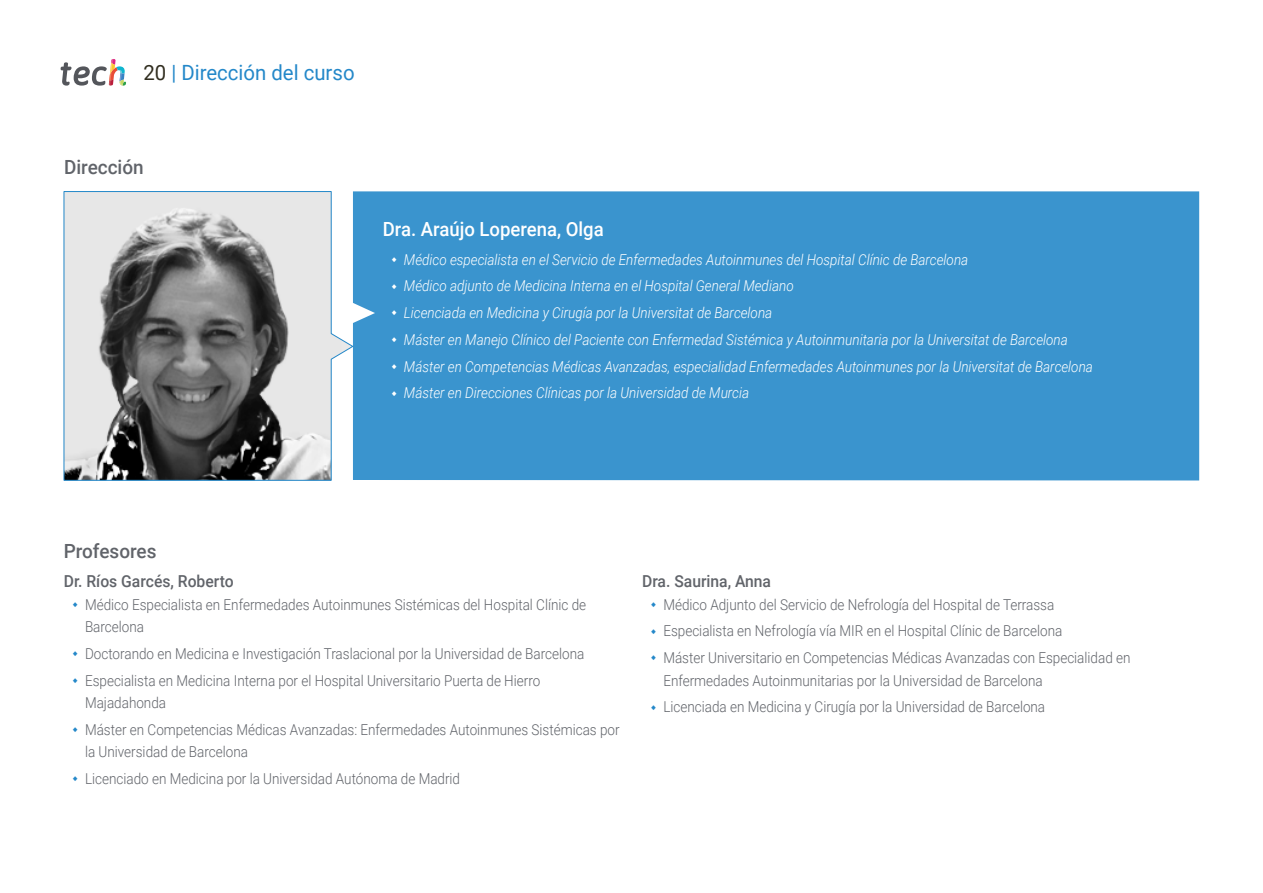
<style>
.page{position:relative;width:1263px;height:893px;background:#fff}
.page>*{position:absolute;margin:0;border:0;box-sizing:border-box;transform-origin:0 0}
.t1{font:21px "Roboto";color:#2488c9}
.t2{font:500 19.5px "Roboto";color:#fff;scale:.95 1}
.t3{font:500 19.5px "Roboto";color:#61646a}
.t4{font:500 16.5px "Roboto";color:#61646a;scale:.95 1}
.t5{font:300 15px/26.7px "Roboto";color:#61646a;scale:.9 1}
.t6{font:italic 300 15px/26.7px "Roboto";color:#fff;scale:.9 1}
.s1{color:#312e20}
</style>
<div class="page">
<svg style="left:61px;top:59px;width:65px;height:27px"></svg>
<div style="left:353px;top:191px;width:846px;height:289px;background:#3a94ce"></div>
<svg style="left:64px;top:191px;width:289px;height:290px"></svg>
<svg style="left:392px;top:257px;width:5px;height:5px"></svg>
<svg style="left:392px;top:284px;width:5px;height:5px"></svg>
<svg style="left:392px;top:310px;width:5px;height:5px"></svg>
<svg style="left:392px;top:337px;width:5px;height:5px"></svg>
<svg style="left:392px;top:364px;width:5px;height:5px"></svg>
<svg style="left:392px;top:391px;width:5px;height:5px"></svg>
<h1 class="t1" style="left:144px;top:57px;width:213px"><span class="s1">20</span> | Dirección del curso</h1>
<h2 class="t3" style="left:64px;top:154px;width:81px">Dirección</h2>
<h2 class="t3" style="left:64px;top:537px;width:94px">Profesores</h2>
<h2 class="t2" style="left:383px;top:215px;width:234px">Dra. Araújo Loperena, Olga</h2>
<p class="t6" style="left:404px;top:245px;width:767px">Médico especialista en el Servicio de Enfermedades Autoinmunes del Hospital Clínic de Barcelona<br>Médico adjunto de Medicina Interna en el Hospital General Mediano<br>Licenciada en Medicina y Cirugía por la Universitat de Barcelona<br>Máster en Manejo Clínico del Paciente con Enfermedad Sistémica y Autoinmunitaria por la Universitat de Barcelona Máster en Competencias Médicas Avanzadas, especialidad Enfermedades Autoinmunes por la Universitat de Barcelona Máster en Direcciones Clínicas por la Universidad de Murcia</p>
<p class="t4" style="left:64px;top:570px;width:180px">Dr. Ríos Garcés, Roberto</p>
<p class="t5" style="left:85px;top:592px;width:558px;line-height:22.5px">Médico Especialista en Enfermedades Autoinmunes Sistémicas del Hospital Clínic de<br>Barcelona</p>
<p class="t5" style="left:85px;top:640px;width:556px">Doctorando en Medicina e Investigación Traslacional por la Universidad de Barcelona<br>Especialista en Medicina Interna por el Hospital Universitario Puerta de Hierro</p>
<p class="t5" style="left:85px;top:689px;width:595px">Majadahonda<br>Máster en Competencias Médicas Avanzadas: Enfermedades Autoinmunes Sistémicas por</p>
<p class="t5" style="left:85px;top:738px;width:418px">la Universidad de Barcelona<br>Licenciado en Medicina por la Universidad Autónoma de Madrid</p>
<p class="t4" style="left:642px;top:570px;width:137px">Dra. Saurina, Anna</p>
<p class="t5" style="left:663px;top:590px;width:520px">Médico Adjunto del Servicio de Nefrología del Hospital de Terrassa<br>Especialista en Nefrología vía MIR en el Hospital Clínic de Barcelona<br>Máster Universitario en Competencias Médicas Avanzadas con Especialidad en</p>
<p class="t5" style="left:663px;top:666px;width:426px">Enfermedades Autoinmunitarias por la Universidad de Barcelona<br>Licenciada en Medicina y Cirugía por la Universidad de Barcelona</p>
</div>
